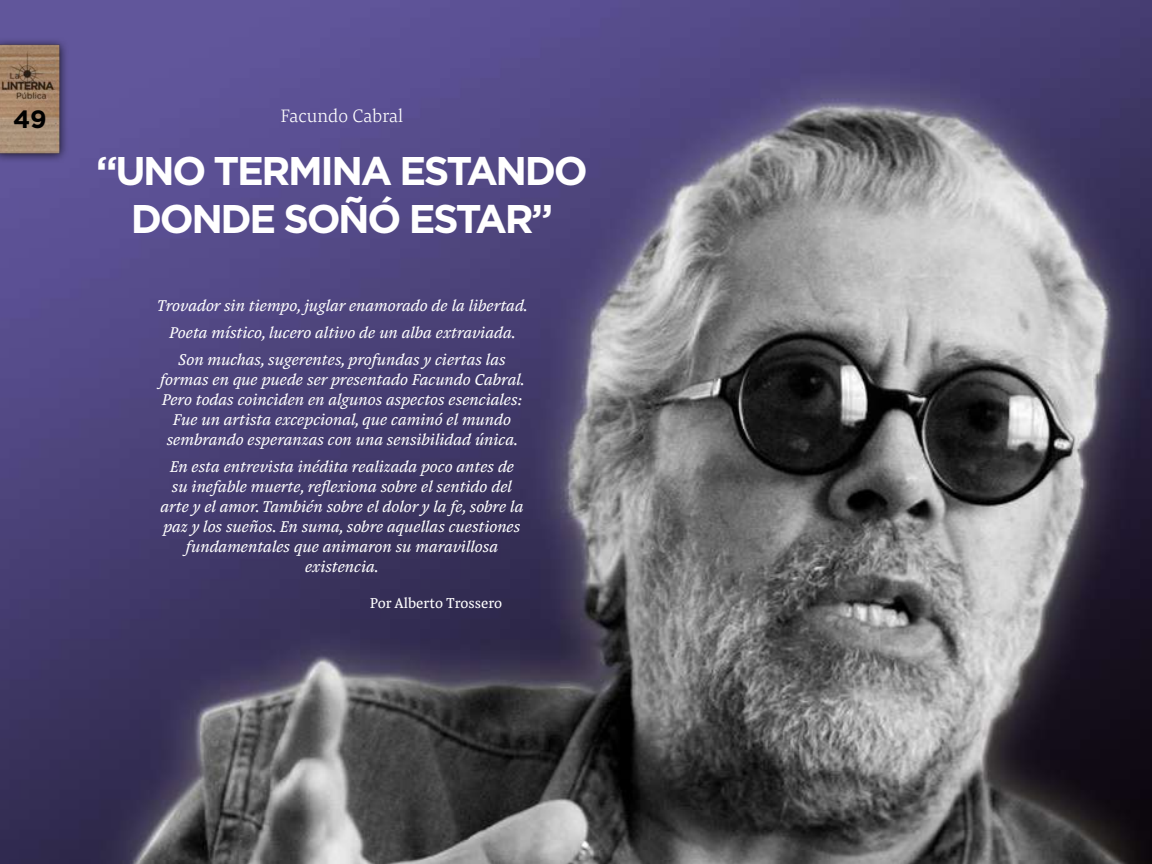
<style>
.page{position:relative;width:1152px;height:864px;background:#fff}
.page>*{position:absolute;margin:0;border:0;box-sizing:border-box;transform-origin:0 0}
.t1{font:700 40px/48px "Gotham";letter-spacing:-.06em;color:#fff;text-align:center}
.t2{font:700 25px "Gotham";color:#000}
.t3{font:300 18.75px "Pensum Pro";color:#fff}
.t4{font:italic 16.25px/20px "Pensum Pro";color:#fff;text-align:center}
.t5{font:15px "Pensum Pro";color:#fff}
</style>
<div class="page">
<img style="left:0;top:0;width:1152px;height:864px">
<img style="left:0;top:35px;width:71px;height:129px">
<h2 class="t2" style="left:13px;top:103px;width:35px">49</h2>
<p class="t3" style="left:281px;top:103px;width:124px">Facundo Cabral</p>
<h1 class="t1" style="left:96px;top:146px;width:493px">“UNO TERMINA ESTANDO<br>DONDE SOÑÓ ESTAR”</h1>
<p class="t4" style="left:157px;top:291px;width:372px;line-height:27.1px">Trovador sin tiempo, juglar enamorado de la libertad.<br>Poeta místico, lucero altivo de un alba extraviada.<br>Son muchas, sugerentes, profundas y ciertas las</p>
<p class="t4" style="left:160px;top:369px;width:366px">formas en que puede ser presentado Facundo Cabral.<br>Pero todas coinciden en algunos aspectos esenciales:<br>Fue un artista excepcional, que caminó el mundo sembrando esperanzas con una sensibilidad única.</p>
<p class="t4" style="left:161px;top:456px;width:364px">En esta entrevista inédita realizada poco antes de su inefable muerte, reflexiona sobre el sentido del arte y el amor. También sobre el dolor y la fe, sobre la paz y los sueños. En suma, sobre aquellas cuestiones fundamentales que animaron su maravillosa existencia.</p>
<p class="t5" style="left:370px;top:593px;width:134px">Por Alberto Trossero</p>
</div>
